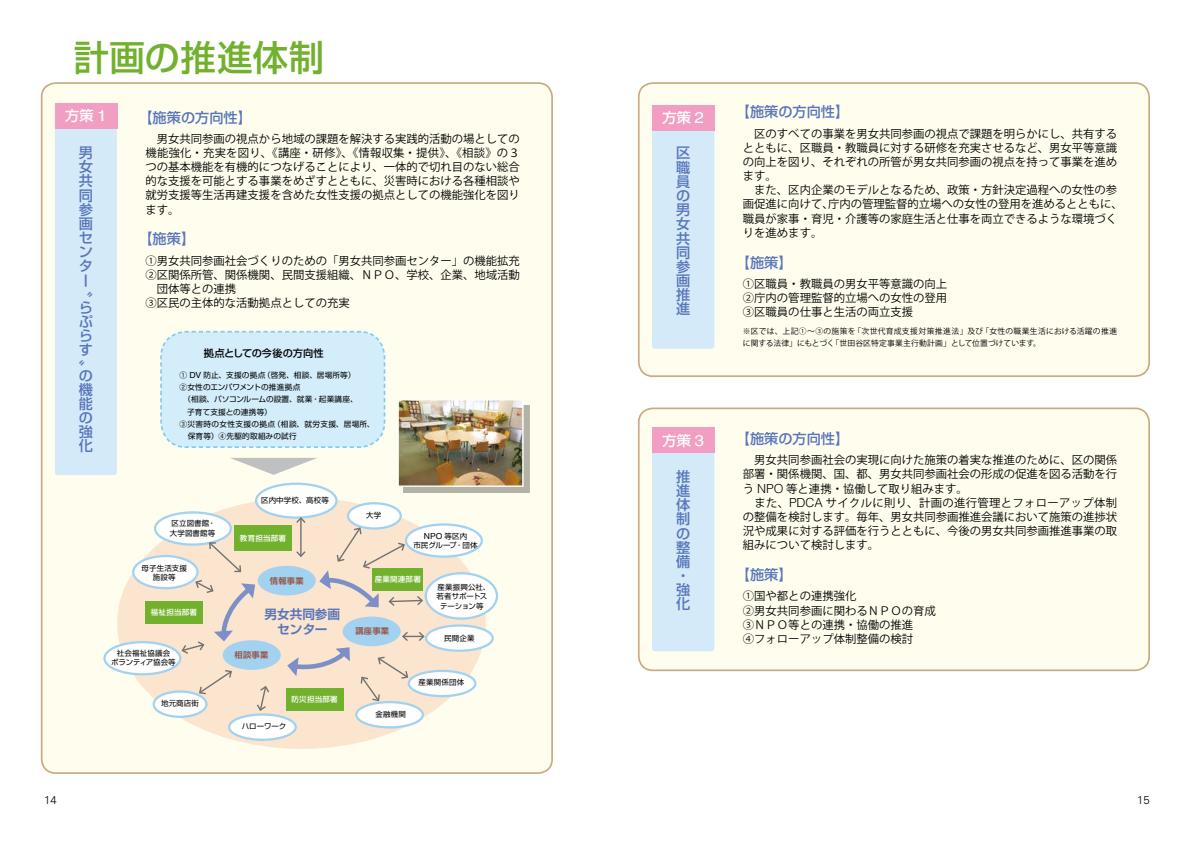
<style>
.page{position:relative;width:1191px;height:842px;background:#fff}
.page>*{position:absolute;margin:0;border:0;box-sizing:border-box;transform-origin:0 0}
.t1{font:500 35.4px "Shin Go Pro";letter-spacing:.01em;color:#71b12d}
.t2{font:500 14.2px/14.2px "Shin Go Pro";color:#5976ba;text-align:justify}
.t3{font:500 14.2px "Shin Go Pro";color:#fff}
.t4{font:700 12.6px/14.9px "Shin Go Pro De";color:#5976ba;text-align:center}
.t5{font:11.3px/14.2px "Koz Go Pro";color:#000}
.t6{font:300 11.3px "Univers";color:#000}
.t7{font:500 10.2px "Shin Go Pro";color:#000}
.t8{font:700 8.2px "Shin Go Pro De";letter-spacing:.04em;color:#945647}
.t9{font:8.2px "Helvetica LT Std";color:#000;scale:1.04 1}
.t10{font:7.8px/12.4px "Koz Go Pro";letter-spacing:.025em;color:#000}
.t11{font:7.7px "Shin Go Pro";letter-spacing:.025em;color:#000}
.t12{font:7.7px "Shin Go Pro";letter-spacing:.045em;color:#000}
.t13{font:7.7px "Shin Go Pro";color:#000}
.t14{font:7.5px/9.2px "Shin Go Pro";letter-spacing:.02em;color:#000;text-align:center}
.t15{font:500 7.5px "Shin Go Pro";letter-spacing:.035em;color:#fff}
.t16{font:7.5px/9.2px "Shin Go Pro";color:#000;text-align:center}
.t17{font:7.5px "Shin Go Pro";letter-spacing:-.005em;color:#000}
.s1{font-family:"Helvetica LT Std";font-weight:400;font-size:15.6px}
.s2{font-family:"Helvetica LT Std";font-size:8.4px}
.s3{font-family:"Shin Go Pro";font-size:7.5px}
.s4{font-family:"Helvetica LT Std";font-weight:300;font-size:12.5px}
</style>
<div class="page">
<div style="left:42px;top:83px;width:510px;height:690px;background:#fffeee;border-radius:14px"></div>
<div style="left:639px;top:83px;width:510px;height:293px;background:#fffeee;border-radius:14px"></div>
<div style="left:638px;top:82px;width:512px;height:295px;border:2px solid #c9aa82;border-radius:14px"></div>
<div style="left:639px;top:408px;width:510px;height:262px;background:#fffeee;border-radius:14px"></div>
<div style="left:638px;top:407px;width:512px;height:264px;border:2px solid #c9aa82;border-radius:14px"></div>
<div style="left:117px;top:497px;width:369px;height:252px;background:#fce5ce;border-radius:50%"></div>
<svg style="left:160px;top:330px;width:226px;height:118px;background:#d2ecfa"></svg>
<div style="left:229px;top:714px;width:67px;height:26px;background:#fff;border-radius:50%"></div>
<div style="left:228px;top:713px;width:69px;height:28px;border:2px solid #a3d2f1;border-radius:50%"></div>
<div style="left:154px;top:691px;width:52px;height:26px;background:#fff;border-radius:50%"></div>
<div style="left:152px;top:690px;width:56px;height:28px;border:2px solid #a3d2f1;border-radius:50%"></div>
<div style="left:348px;top:503px;width:53px;height:25px;background:#fff;border-radius:50%"></div>
<div style="left:347px;top:502px;width:55px;height:28px;border:2px solid #a3d2f1;border-radius:50%"></div>
<div style="left:356px;top:702px;width:67px;height:25px;background:#fff;border-radius:50%"></div>
<div style="left:355px;top:701px;width:69px;height:27px;border:2px solid #a3d2f1;border-radius:50%"></div>
<div style="left:426px;top:625px;width:67px;height:26px;background:#fff;border-radius:50%"></div>
<div style="left:425px;top:624px;width:69px;height:28px;border:2px solid #a3d2f1;border-radius:50%"></div>
<div style="left:409px;top:671px;width:66px;height:25px;background:#fff;border-radius:50%"></div>
<div style="left:407px;top:670px;width:69px;height:27px;border:2px solid #a3d2f1;border-radius:50%"></div>
<div style="left:406px;top:524px;width:76px;height:33px;background:#fff;border-radius:50%"></div>
<div style="left:405px;top:523px;width:78px;height:35px;border:2px solid #a3d2f1;border-radius:50%"></div>
<div style="left:155px;top:512px;width:76px;height:33px;background:#fff;border-radius:50%"></div>
<div style="left:154px;top:511px;width:78px;height:35px;border:2px solid #a3d2f1;border-radius:50%"></div>
<div style="left:104px;top:642px;width:76px;height:32px;background:#fff;border-radius:50%"></div>
<div style="left:103px;top:641px;width:78px;height:34px;border:2px solid #a3d2f1;border-radius:50%"></div>
<div style="left:133px;top:556px;width:64px;height:32px;background:#fff;border-radius:50%"></div>
<div style="left:132px;top:555px;width:67px;height:34px;border:2px solid #a3d2f1;border-radius:50%"></div>
<div style="left:258px;top:566px;width:58px;height:29px;background:#a3d2f1;border-radius:50%"></div>
<div style="left:342px;top:616px;width:59px;height:30px;background:#a3d2f1;border-radius:50%"></div>
<div style="left:223px;top:640px;width:58px;height:30px;background:#a3d2f1;border-radius:50%"></div>
<div style="left:426px;top:573px;width:71px;height:46px;background:#fff;border-radius:50%"></div>
<div style="left:424px;top:572px;width:74px;height:48px;border:2px solid #a3d2f1;border-radius:50%"></div>
<div style="left:256px;top:484px;width:80px;height:34px;background:#fff;border-radius:50%"></div>
<div style="left:255px;top:483px;width:83px;height:36px;border:2px solid #a3d2f1;border-radius:50%"></div>
<svg style="left:198px;top:670px;width:34px;height:25px"></svg>
<svg style="left:256px;top:686px;width:14px;height:25px"></svg>
<svg style="left:360px;top:656px;width:49px;height:46px"></svg>
<div style="left:55px;top:103px;width:62px;height:372px;background:#d4eaf9;border-radius:3px"></div>
<div style="left:652px;top:105px;width:62px;height:244px;background:#d4eaf9;border-radius:3px"></div>
<div style="left:652px;top:427px;width:62px;height:224px;background:#d4eaf9;border-radius:3px"></div>
<div style="left:55px;top:103px;width:62px;height:26px;background:#f19ec2"></div>
<div style="left:652px;top:105px;width:62px;height:25px;background:#f19ec2"></div>
<div style="left:652px;top:427px;width:62px;height:26px;background:#f19ec2"></div>
<svg style="left:230px;top:458px;width:87px;height:17px"></svg>
<svg style="left:180px;top:579px;width:77px;height:76px"></svg>
<svg style="left:287px;top:647px;width:63px;height:29px"></svg>
<hr style="left:300px;top:518px;width:1px;height:38px;background:#727171">
<svg style="left:295px;top:516px;width:12px;height:8px"></svg>
<svg style="left:296px;top:550px;width:10px;height:7px"></svg>
<svg style="left:402px;top:632px;width:24px;height:9px"></svg>
<svg style="left:208px;top:541px;width:34px;height:32px"></svg>
<svg style="left:319px;top:526px;width:105px;height:82px"></svg>
<div style="left:403px;top:405px;width:126px;height:88px;background:#000;opacity:.3"></div>
<img style="left:399px;top:401px;width:122px;height:84px">
<div style="left:397px;top:399px;width:126px;height:88px;border:1px solid #fff"></div>
<div style="left:286px;top:688px;width:57px;height:23px;background:#71b12d"></div>
<div style="left:145px;top:601px;width:58px;height:23px;background:#71b12d"></div>
<div style="left:234px;top:525px;width:58px;height:25px;background:#71b12d"></div>
<div style="left:372px;top:568px;width:51px;height:23px;background:#71b12d"></div>
<h1 class="t1" style="left:74px;top:28px;width:252px">計画の推進体制</h1>
<p class="t2" style="left:138px;top:108px;width:115px">【施策の方向性】</p>
<p class="t5" style="left:146px;top:132px;width:376px;text-align:justify">　男女共同参画の視点から地域の課題を解決する実践的活動の場としての機能強化・充実を図り、《講座・研修》、《情報収集・提供》、《相談》の３つの基本機能を有機的につなげることにより、一体的で切れ目のない総合的な支援を可能とする事業をめざすとともに、災害時における各種相談や就労支援等生活再建支援を含めた女性支援の拠点としての機能強化を図ります。</p>
<p class="t2" style="left:138px;top:230px;width:58px">【施策】</p>
<p class="t5" style="left:146px;top:254px;width:376px">①男女共同参画社会づくりのための「男女共同参画センター」の機能拡充</p>
<p class="t5" style="left:146px;top:268px;width:376px">②区関係所管、関係機関、民間支援組織、ＮＰＯ、学校、企業、地域活動</p>
<p class="t5" style="left:157px;top:282px;width:81px">団体等との連携</p>
<p class="t5" style="left:146px;top:296px;width:206px">③区民の主体的な活動拠点としての充実</p>
<p class="t3" style="left:65px;top:104px;width:43px">方策 <span class="s1">1</span></p>
<p class="t3" style="left:662px;top:106px;width:43px">方策 <span class="s1">2</span></p>
<p class="t2" style="left:79px;top:144px;width:15px">男女共同参画センター</p>
<p class="t2" style="left:79px;top:280px;width:15px;line-height:17px">〝ら</p>
<p class="t2" style="left:79px;top:312px;width:15px">ぷらす</p>
<p class="t2" style="left:79px;top:358px;width:7px">〞</p>
<p class="t2" style="left:79px;top:366px;width:15px">の機能の強化</p>
<p class="t2" style="left:676px;top:144px;width:16px">区職員の男女共同参画推進</p>
<p class="t7" style="left:204px;top:345px;width:121px">拠点としての今後の方向性</p>
<p class="t11" style="left:180px;top:369px;width:177px">① <span class="s2">DV</span> 防止、支援の拠点（啓発、相談、居場所等）</p>
<p class="t13" style="left:180px;top:381px;width:122px">②女性のエンパワメントの推進拠点</p>
<p class="t11" style="left:180px;top:393px;width:179px">　（相談、パソコンルームの設置、就業・起業講座、</p>
<p class="t11" style="left:180px;top:405px;width:94px">　子育て支援との連携等）</p>
<p class="t12" style="left:180px;top:417px;width:196px">③災害時の女性支援の拠点（相談、就労支援、居場所、</p>
<p class="t11" style="left:188px;top:429px;width:110px">保育等）④先駆的取組みの試行</p>
<p class="t3" style="left:662px;top:428px;width:43px">方策 <span class="s1">3</span></p>
<p class="t14" style="left:170px;top:518px;width:47px;text-align:left">区立図書館・大学図書館等</p>
<p class="t14" style="left:141px;top:563px;width:47px">母子生活支援施設等</p>
<p class="t15" style="left:151px;top:606px;width:48px">福祉担当部署</p>
<p class="t14" style="left:111px;top:647px;width:66px">社会福祉協議会<br>ボランティア協会等</p>
<p class="t14" style="left:161px;top:698px;width:39px">地元商店街</p>
<p class="t14" style="left:261px;top:495px;width:69px">区内中学校、高校等</p>
<p class="t15" style="left:240px;top:531px;width:48px">教育担当部署</p>
<p class="t8" style="left:270px;top:574px;width:35px">情報事業</p>
<p class="t4" style="left:264px;top:605px;width:77px">男女共同参画センター</p>
<p class="t8" style="left:234px;top:648px;width:35px">相談事業</p>
<p class="t15" style="left:292px;top:693px;width:48px">防災担当部署</p>
<p class="t14" style="left:242px;top:721px;width:46px">ハローワーク</p>
<p class="t14" style="left:366px;top:509px;width:17px">大学</p>
<p class="t9" style="left:424px;top:531px;width:43px">NPO <span class="s3">等区内</span></p>
<p class="t17" style="left:413px;top:539px;width:66px">市民グループ・団体</p>
<p class="t15" style="left:375px;top:573px;width:48px">産業関連部署</p>
<p class="t8" style="left:355px;top:624px;width:35px">講座事業</p>
<p class="t16" style="left:436px;top:582px;width:55px">産業振興公社、若者サポートステーション等</p>
<p class="t14" style="left:444px;top:633px;width:32px">民間企業</p>
<p class="t14" style="left:375px;top:709px;width:32px">金融機関</p>
<p class="t14" style="left:419px;top:677px;width:47px">産業関係団体</p>
<p class="t2" style="left:676px;top:468px;width:16px;text-align:left">推進体制の整備・強化</p>
<p class="t2" style="left:736px;top:103px;width:115px">【施策の方向性】</p>
<p class="t5" style="left:743px;top:127px;width:381px">　区のすべての事業を男女共同参画の視点で課題を明らかにし、共有するとともに、区職員・教職員に対する研修を充実させるなど、男女平等意識の向上を図り、それぞれの所管が男女共同参画の視点を持って事業を進めます。<br>　また、区内企業のモデルとなるため、政策・方針決定過程への女性の参画促進に向けて、庁内の管理監督的立場への女性の登用を進めるとともに、職員が家事・育児・介護等の家庭生活と仕事を両立できるような環境づくりを進めます。</p>
<p class="t2" style="left:736px;top:253px;width:58px">【施策】</p>
<p class="t5" style="left:743px;top:277px;width:206px;text-align:justify">①区職員・教職員の男女平等意識の向上②庁内の管理監督的立場への女性の登用③区職員の仕事と生活の両立支援</p>
<p class="t10" style="left:743px;top:325px;width:376px">※区では、上記①～③の施策を「次世代育成支援対策推進法」及び「女性の職業生活における活躍の推進に関する法律」にもとづく「世田谷区特定事業主行動計画」として位置づけています。</p>
<p class="t2" style="left:736px;top:430px;width:115px">【施策の方向性】</p>
<p class="t5" style="left:743px;top:453px;width:376px">　男女共同参画社会の実現に向けた施策の着実な推進のために、区の関係部署・関係機関、国、都、男女共同参画社会の形成の促進を図る活動を行う <span class="s4">NPO</span> 等と連携・協働して取り組みます。<br>　また、<span class="s4">PDCA</span> サイクルに則り、計画の進行管理とフォローアップ体制の整備を検討します。毎年、男女共同参画推進会議において施策の進捗状況や成果に対する評価を行うとともに、今後の男女共同参画推進事業の取組みについて検討します。</p>
<p class="t2" style="left:736px;top:566px;width:58px">【施策】</p>
<p class="t5" style="left:743px;top:589px;width:194px">①国や都との連携強化<br>②男女共同参画に関わるＮＰＯの育成<br>③ＮＰＯ等との連携・協働の推進<br>④フォローアップ体制整備の検討</p>
<p class="t6" style="left:44px;top:793px;width:14px">14</p>
<p class="t6" style="left:1137px;top:793px;width:14px">15</p>
</div>
